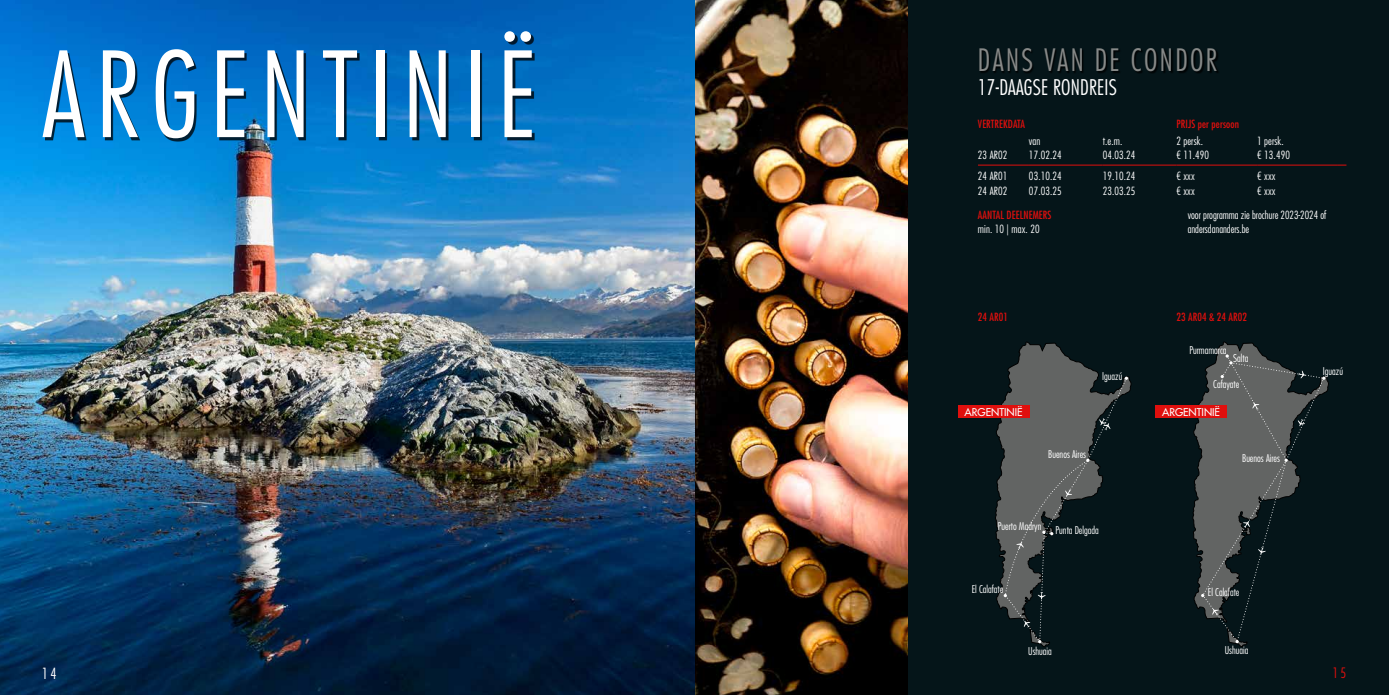
<style>
.page{position:relative;width:1389px;height:695px;background:#fff}
.page>*{position:absolute;margin:0;border:0;box-sizing:border-box;transform-origin:0 0}
.t1{font:300 condensed 115px "Futura Std";letter-spacing:.1em;color:#fff}
.t2{font:300 condensed 30px "Futura Std";letter-spacing:.08em;color:#878988}
.t3{font:300 condensed 21px "Futura Std";letter-spacing:.01em;color:#fff}
.t4{font:300 condensed 15px "Futura Std";color:#fff}
.t5{font:300 condensed 14px "Futura Std";color:#e00f0d}
.t6{font:300 condensed 11px/14px "Futura Std";letter-spacing:.01em;color:#fff}
.t7{font:condensed 11px "Futura Std";letter-spacing:.01em;color:#e00f0d}
.t8{font:300 condensed 10.4px "Futura Std";color:#fff}
.t9{font:500 10.4px "Futura Std";color:#fff}
</style>
<div class="page">
<div style="left:907px;top:0;width:482px;height:694px;background:#051519"></div>
<div style="left:1156px;top:405px;width:71px;height:12px;background:#e00f0d"></div>
<svg style="left:1193px;top:341px;width:136px;height:305px"></svg>
<div style="left:958px;top:405px;width:71px;height:12px;background:#e00f0d"></div>
<svg style="left:995px;top:342px;width:136px;height:305px"></svg>
<img style="left:0;top:0;width:907px;height:694px">
<div style="left:45px;top:34px;width:490px;height:107px;background:#000;opacity:.77"></div>
<div style="left:980px;top:48px;width:240px;height:26px;background:#000;opacity:.89"></div>
<hr style="left:978px;top:164px;width:51px;height:1px;background:#e00f0d">
<hr style="left:1029px;top:164px;width:74px;height:1px;background:#e00f0d">
<hr style="left:1103px;top:164px;width:73px;height:1px;background:#e00f0d">
<hr style="left:1176px;top:164px;width:81px;height:1px;background:#e00f0d">
<hr style="left:1257px;top:164px;width:81px;height:1px;background:#e00f0d">
<h1 class="t1" style="left:43px;top:27px;width:495px">ARGENTINIË</h1>
<h2 class="t2" style="left:978px;top:42px;width:241px">DANS VAN DE CONDOR</h2>
<h3 class="t3" style="left:978px;top:75px;width:140px">17-DAAGSE RONDREIS</h3>
<p class="t7" style="left:978px;top:117px;width:49px">VERTREKDATA</p>
<p class="t7" style="left:1176px;top:117px;width:64px">PRIJS per persoon</p>
<p class="t6" style="left:1029px;top:133px;width:13px">van</p>
<p class="t6" style="left:1103px;top:133px;width:21px">t.e.m.</p>
<p class="t6" style="left:1176px;top:133px;width:28px">2 persk.</p>
<p class="t6" style="left:1257px;top:133px;width:28px">1 persk.</p>
<p class="t6" style="left:978px;top:148px;width:31px">23 AR02</p>
<p class="t6" style="left:1029px;top:148px;width:34px">17.02.24</p>
<p class="t6" style="left:1103px;top:148px;width:34px">04.03.24</p>
<p class="t6" style="left:1176px;top:148px;width:34px">€ 11.490</p>
<p class="t6" style="left:1257px;top:148px;width:34px">€ 13.490</p>
<p class="t6" style="left:978px;top:169px;width:31px">24 AR01</p>
<p class="t6" style="left:1029px;top:169px;width:34px">03.10.24</p>
<p class="t6" style="left:1103px;top:169px;width:34px">19.10.24</p>
<p class="t6" style="left:1176px;top:169px;width:20px">€ xxx</p>
<p class="t6" style="left:1257px;top:169px;width:20px">€ xxx</p>
<p class="t6" style="left:978px;top:183px;width:31px">24 AR02</p>
<p class="t6" style="left:1029px;top:183px;width:34px">07.03.25</p>
<p class="t6" style="left:1103px;top:183px;width:34px">23.03.25</p>
<p class="t6" style="left:1176px;top:183px;width:20px">€ xxx</p>
<p class="t6" style="left:1257px;top:183px;width:20px">€ xxx</p>
<p class="t7" style="left:978px;top:208px;width:75px">AANTAL DEELNEMERS</p>
<p class="t6" style="left:978px;top:222px;width:63px">min. 10 | max. 20</p>
<p class="t6" style="left:1188px;top:208px;width:140px">voor programma zie brochure 2023-2024 of andersdananders.be</p>
<p class="t7" style="left:978px;top:310px;width:32px">24 AR01</p>
<p class="t7" style="left:1176px;top:310px;width:72px">23 AR04 &amp; 24 AR02</p>
<p class="t9" style="left:965px;top:405px;width:60px">ARGENTINIË</p>
<p class="t8" style="left:1102px;top:370px;width:22px">Iguazú</p>
<p class="t8" style="left:1048px;top:448px;width:39px">Buenos Aires</p>
<p class="t8" style="left:998px;top:520px;width:45px">Puerto Madryn</p>
<p class="t8" style="left:1056px;top:524px;width:45px">Punta Delgada</p>
<p class="t8" style="left:972px;top:583px;width:33px">El Calafate</p>
<p class="t8" style="left:1028px;top:644px;width:25px">Ushuaia</p>
<p class="t8" style="left:1189px;top:343px;width:39px">Purmamarca</p>
<p class="t8" style="left:1233px;top:352px;width:17px">Salta</p>
<p class="t8" style="left:1213px;top:378px;width:28px">Cafayate</p>
<p class="t9" style="left:1162px;top:405px;width:60px">ARGENTINIË</p>
<p class="t8" style="left:1242px;top:452px;width:39px">Buenos Aires</p>
<p class="t8" style="left:1208px;top:586px;width:33px">El Calafate</p>
<p class="t8" style="left:1225px;top:643px;width:25px">Ushuaia</p>
<p class="t8" style="left:1323px;top:365px;width:22px">Iguazú</p>
<h3 class="t4" style="left:42px;top:664px;width:17px">14</h3>
<p class="t5" style="left:1332px;top:664px;width:16px">15</p>
</div>
